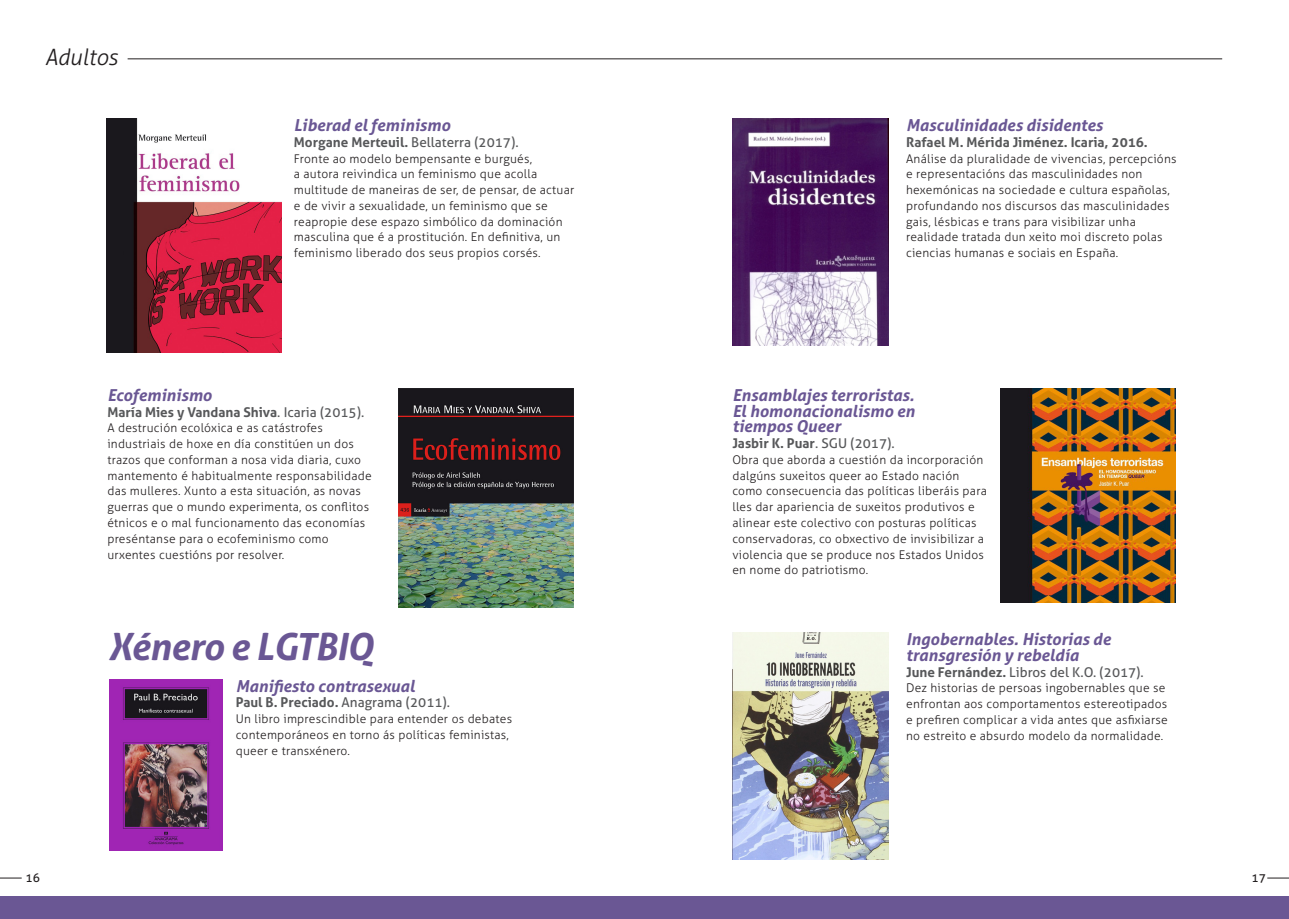
<style>
.page{position:relative;width:1289px;height:919px;background:#fff}
.page>*{position:absolute;margin:0;border:0;box-sizing:border-box;transform-origin:0 0}
.t1{font:italic 700 37.5px "Aller";letter-spacing:-.02em;color:#6a5794}
.t2{font:italic 300 22.5px "Aller";color:#231f20}
.t3{font:italic 700 16.5px/15.8px "Aller";color:#6a5794;text-align:justify}
.t4{font:700 13.5px "Aller";color:#57585a}
.t5{font:13.5px "Aller";color:#57585a}
.t6{font:300 12px/15.8px "Aller";letter-spacing:.02em;color:#231f20}
.t7{font:12px "Aller";color:#231f20}
.s1{font-weight:700}
.s2{font-weight:400}
</style>
<div class="page">
<svg style="left:0;top:877px;width:22px;height:1px"></svg>
<svg style="left:1267px;top:877px;width:21px;height:1px"></svg>
<hr style="left:128px;top:59px;width:1094px;height:1px;background:#231f20">
<div style="left:0;top:896px;width:1288px;height:22px;background:#6a5794"></div>
<img style="left:107px;top:119px;width:175px;height:233px">
<img style="left:732px;top:119px;width:156px;height:226px">
<img style="left:732px;top:632px;width:156px;height:227px">
<img style="left:399px;top:389px;width:174px;height:218px">
<img style="left:1000px;top:389px;width:175px;height:213px">
<img style="left:110px;top:679px;width:112px;height:171px">
<p class="t2" style="left:45px;top:43px;width:75px">Adultos</p>
<p class="t3" style="left:294px;top:117px;width:158px">Liberad el feminismo</p>
<p class="t5" style="left:294px;top:134px;width:226px"><span class="s1">Morgane Merteuil.</span> Bellaterra (2017).</p>
<p class="t6" style="left:294px;top:150px;width:282px">Fronte ao modelo bempensante e burgués,<br>a autora reivindica un feminismo que acolla multitude de maneiras de ser, de pensar, de actuar e de vivir a sexualidade, un feminismo que se reapropie dese espazo simbólico da dominación masculina que é a prostitución. En definitiva, un feminismo liberado dos seus propios corsés.</p>
<p class="t3" style="left:107px;top:387px;width:106px">Ecofeminismo</p>
<p class="t4" style="left:107px;top:403px;width:258px">María Mies y Vandana Shiva<span class="s2">. Icaria (2015).</span></p>
<p class="t6" style="left:107px;top:420px;width:266px">A destrución ecolóxica e as catástrofes industriais de hoxe en día constitúen un dos trazos que conforman a nosa vida diaria, cuxo mantemento é habitualmente responsabilidade das mulleres. Xunto a esta situación, as novas guerras que o mundo experimenta, os conflitos étnicos e o mal funcionamento das economías preséntanse para o ecofeminismo como urxentes cuestións por resolver.</p>
<p class="t1" style="left:108px;top:623px;width:266px">Xénero e LGTBIQ</p>
<p class="t3" style="left:236px;top:677px;width:181px">Manifiesto contrasexual</p>
<p class="t4" style="left:236px;top:694px;width:216px">Paul B. Preciado. <span class="s2">Anagrama (2011).</span></p>
<p class="t6" style="left:236px;top:711px;width:278px">Un libro imprescindible para entender os debates contemporáneos en torno ás políticas feministas, queer e transxénero.</p>
<p class="t3" style="left:906px;top:117px;width:198px">Masculinidades disidentes</p>
<p class="t4" style="left:906px;top:134px;width:243px">Rafael M. Mérida Jiménez. Icaria, 2016.</p>
<p class="t6" style="left:906px;top:150px;width:272px">Análise da pluralidade de vivencias, percepcións e representacións das masculinidades non hexemónicas na sociedade e cultura españolas, profundando nos discursos das masculinidades gais, lésbicas e trans para visibilizar unha realidade tratada dun xeito moi discreto polas ciencias humanas e sociais en España.</p>
<p class="t3" style="left:732px;top:387px;width:184px">Ensamblajes terroristas.<br>El homonacionalismo en tiempos Queer</p>
<p class="t4" style="left:732px;top:435px;width:164px">Jasbir K. Puar<span class="s2">. SGU (2017).</span></p>
<p class="t6" style="left:732px;top:452px;width:256px">Obra que aborda a cuestión da incorporación dalgúns suxeitos queer ao Estado nación como consecuencia das políticas liberáis para lles dar apariencia de suxeitos produtivos e alinear este colectivo con posturas políticas conservadoras, co obxectivo de invisibilizar a violencia que se produce nos Estados Unidos en nome do patriotismo.</p>
<p class="t3" style="left:906px;top:631px;width:206px">Ingobernables. Historias de transgresión y rebeldía</p>
<p class="t5" style="left:906px;top:663px;width:239px"><span class="s1">June Fernández.</span> Libros del K.O. (2017).</p>
<p class="t6" style="left:906px;top:680px;width:263px">Dez historias de persoas ingobernables que se enfrontan aos comportamentos estereotipados e prefiren complicar a vida antes que asfixiarse no estreito e absurdo modelo da normalidade.</p>
<p class="t7" style="left:26px;top:870px;width:16px">16</p>
<p class="t7" style="left:1251px;top:870px;width:16px">17</p>
</div>
